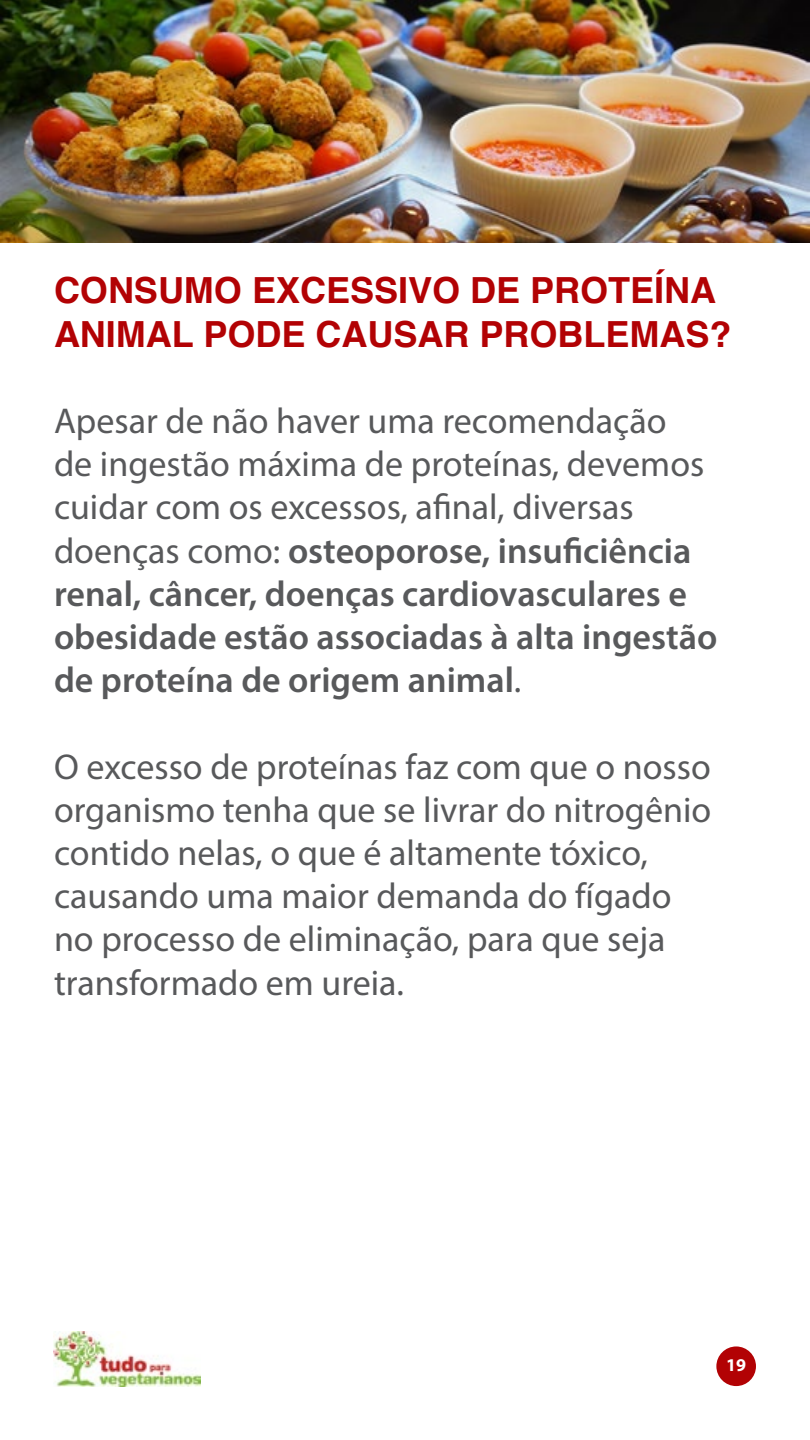
<style>
.page{position:relative;width:810px;height:1440px;background:#fff}
.page>*{position:absolute;margin:0;border:0;box-sizing:border-box;transform-origin:0 0}
.t1{font:600 36px/43.2px "Myriad Pro";color:#58595b}
.t2{font:36px/43.2px "Myriad Pro";color:#58595b}
.t3{font:700 36px/43.2px "Helvetica";color:#b20204}
.t4{font:700 18px "Myriad Pro";color:#fff}
.s1{font-weight:400}
</style>
<div class="page">
<img style="left:0;top:0;width:810px;height:242px">
<img style="left:54px;top:1331px;width:147px;height:55px">
<div style="left:716px;top:1346px;width:40px;height:40px;background:#b20204;border-radius:50%"></div>
<p class="t3" style="left:54px;top:270px;width:679px">CONSUMO EXCESSIVO DE PROTEÍNA<br>ANIMAL PODE CAUSAR PROBLEMAS?</p>
<p class="t1" style="left:54px;top:398px;width:665px"><span class="s1">Apesar de não haver uma recomendação<br>de ingestão máxima de proteínas, devemos cuidar com os excessos, afinal, diversas doenças como:</span> osteoporose, insuficiência renal, câncer, doenças cardiovasculares e obesidade estão associadas à alta ingestão de proteína de origem animal<span class="s1">.</span></p>
<p class="t2" style="left:54px;top:744px;width:659px">O excesso de proteínas faz com que o nosso organismo tenha que se livrar do nitrogênio contido nelas, o que é altamente tóxico, causando uma maior demanda do fígado no processo de eliminação, para que seja transformado em ureia.</p>
<p class="t4" style="left:726px;top:1353px;width:21px">19</p>
</div>
